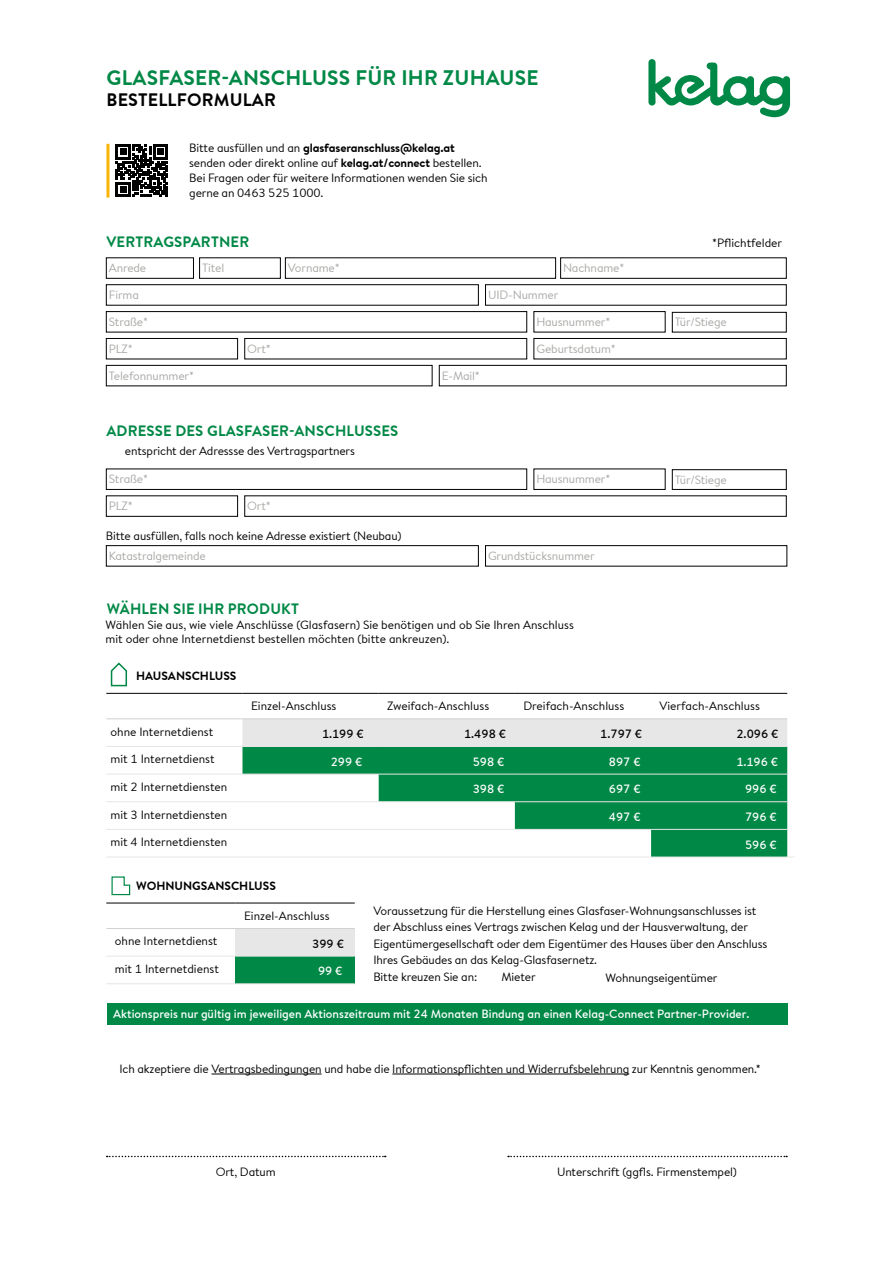
<style>
.page{position:relative;width:893px;height:1263px;background:#fff}
.page>*{position:absolute;margin:0;border:0;box-sizing:border-box;transform-origin:0 0}
.t1{font:700 21px "Brandon Text Kelag";letter-spacing:.01em;color:#008846}
.t2{font:700 18px "Brandon Text Kelag";letter-spacing:.01em;color:#000}
.t3{font:700 15px "Brandon Text Kelag";letter-spacing:.01em;color:#008846}
.t4{font:12px/16.5px "Brandon Text Kelag";letter-spacing:-.01em;color:#000}
.t5{font:12px "Brandon Text Kelag";letter-spacing:-.01em;color:#a8a8a5}
.t6{font:500 12px "Brandon Text Kelag";color:#fff}
.t7{font:700 12px "Brandon Text Kelag";color:#000}
.t8{font:500 12px "Brandon Text Kelag";color:#000}
.s1{font-weight:700}
</style>
<div class="page">
<svg style="left:648px;top:59px;width:142px;height:58px"></svg>
<hr style="left:211px;top:1074px;width:111px;height:1px;background:#000">
<hr style="left:392px;top:1074px;width:237px;height:1px;background:#000">
<svg style="left:107px;top:1156px;width:279px;height:1px"></svg>
<svg style="left:508px;top:1156px;width:279px;height:1px"></svg>
<div style="left:107px;top:1003px;width:680px;height:22px;background:#008846"></div>
<div style="left:242px;top:719px;width:545px;height:27px;background:#e7e7e7"></div>
<svg style="left:242px;top:747px;width:545px;height:110px;fill:#008846"></svg>
<hr style="left:106px;top:746px;width:136px;height:1px;background:#e7e7e7">
<hr style="left:242px;top:746px;width:137px;height:1px;background:#e7e7e7">
<hr style="left:379px;top:746px;width:136px;height:1px;background:#e7e7e7">
<hr style="left:515px;top:746px;width:136px;height:1px;background:#e7e7e7">
<hr style="left:651px;top:746px;width:136px;height:1px;background:#e7e7e7">
<hr style="left:106px;top:774px;width:136px;height:1px;background:#e7e7e7">
<hr style="left:242px;top:774px;width:137px;height:1px;background:#e7e7e7">
<hr style="left:379px;top:774px;width:136px;height:1px;background:#e7e7e7">
<hr style="left:515px;top:774px;width:136px;height:1px;background:#e7e7e7">
<hr style="left:651px;top:774px;width:136px;height:1px;background:#e7e7e7">
<hr style="left:106px;top:801px;width:136px;height:1px;background:#e7e7e7">
<hr style="left:242px;top:801px;width:137px;height:1px;background:#e7e7e7">
<hr style="left:379px;top:801px;width:136px;height:1px;background:#e7e7e7">
<hr style="left:515px;top:801px;width:136px;height:1px;background:#e7e7e7">
<hr style="left:651px;top:801px;width:136px;height:1px;background:#e7e7e7">
<hr style="left:106px;top:829px;width:136px;height:1px;background:#e7e7e7">
<hr style="left:242px;top:829px;width:137px;height:1px;background:#e7e7e7">
<hr style="left:379px;top:829px;width:136px;height:1px;background:#e7e7e7">
<hr style="left:515px;top:829px;width:136px;height:1px;background:#e7e7e7">
<hr style="left:651px;top:829px;width:136px;height:1px;background:#e7e7e7">
<hr style="left:106px;top:718px;width:136px;height:1px;background:#d1d1cf">
<hr style="left:242px;top:718px;width:137px;height:1px;background:#d1d1cf">
<hr style="left:379px;top:718px;width:136px;height:1px;background:#d1d1cf">
<hr style="left:515px;top:718px;width:136px;height:1px;background:#d1d1cf">
<hr style="left:651px;top:718px;width:136px;height:1px;background:#d1d1cf">
<hr style="left:106px;top:693px;width:136px;height:1px;background:#000">
<hr style="left:242px;top:693px;width:137px;height:1px;background:#000">
<hr style="left:379px;top:693px;width:136px;height:1px;background:#000">
<hr style="left:515px;top:693px;width:136px;height:1px;background:#000">
<hr style="left:651px;top:693px;width:136px;height:1px;background:#000">
<hr style="left:106px;top:857px;width:136px;height:1px;background:#e7e7e7">
<hr style="left:242px;top:857px;width:137px;height:1px;background:#e7e7e7">
<hr style="left:379px;top:857px;width:136px;height:1px;background:#e7e7e7">
<hr style="left:515px;top:857px;width:136px;height:1px;background:#e7e7e7">
<hr style="left:651px;top:857px;width:136px;height:1px;background:#e7e7e7">
<div style="left:235px;top:928px;width:120px;height:28px;background:#e7e7e7"></div>
<div style="left:235px;top:956px;width:120px;height:28px;background:#008846"></div>
<hr style="left:106px;top:956px;width:129px;height:1px;background:#e7e7e7">
<hr style="left:235px;top:956px;width:120px;height:1px;background:#e7e7e7">
<hr style="left:106px;top:983px;width:129px;height:1px;background:#e7e7e7">
<hr style="left:235px;top:983px;width:120px;height:1px;background:#e7e7e7">
<hr style="left:106px;top:928px;width:129px;height:1px;background:#d1d1cf">
<hr style="left:235px;top:928px;width:120px;height:1px;background:#d1d1cf">
<hr style="left:106px;top:903px;width:129px;height:1px;background:#000">
<hr style="left:235px;top:903px;width:120px;height:1px;background:#000">
<svg style="left:111px;top:876px;width:20px;height:20px"></svg>
<hr style="left:106px;top:144px;width:3px;height:54px;background:#fab405">
<svg style="left:116px;top:145px;width:52px;height:52px"></svg>
<svg style="left:110px;top:662px;width:17px;height:25px"></svg>
<svg style="left:106px;top:468px;width:681px;height:49px"></svg>
<svg style="left:485px;top:545px;width:303px;height:22px"></svg>
<svg style="left:106px;top:545px;width:373px;height:22px"></svg>
<svg style="left:106px;top:257px;width:681px;height:130px"></svg>
<h1 class="t1" style="left:106px;top:63px;width:434px">GLASFASER-ANSCHLUSS FÜR IHR ZUHAUSE</h1>
<h2 class="t2" style="left:106px;top:88px;width:171px">BESTELLFORMULAR</h2>
<p class="t4" style="left:189px;top:140px;width:300px;line-height:15px">Bitte ausfüllen und an <span class="s1">glasfaseranschluss@kelag.at </span>senden oder direkt online auf <span class="s1">kelag.at/connect</span> bestellen.<br>Bei Fragen oder für weitere Informationen wenden Sie sich gerne an 0463 525 1000.</p>
<p class="t3" style="left:106px;top:231px;width:144px">VERTRAGSPARTNER</p>
<p class="t4" style="left:712px;top:235px;width:72px">*Pflichtfelder</p>
<p class="t5" style="left:288px;top:260px;width:53px">Vorname*</p>
<p class="t5" style="left:563px;top:260px;width:63px">Nachname*</p>
<p class="t5" style="left:109px;top:260px;width:39px">Anrede</p>
<p class="t5" style="left:202px;top:260px;width:24px">Titel</p>
<p class="t5" style="left:109px;top:287px;width:32px">Firma</p>
<p class="t5" style="left:109px;top:314px;width:41px">Straße*</p>
<p class="t5" style="left:536px;top:314px;width:75px">Hausnummer*</p>
<p class="t5" style="left:675px;top:314px;width:54px">Tür/Stiege</p>
<p class="t5" style="left:109px;top:341px;width:25px">PLZ*</p>
<p class="t5" style="left:247px;top:341px;width:25px">Ort*</p>
<p class="t5" style="left:109px;top:367px;width:87px">Telefonnummer*</p>
<p class="t5" style="left:442px;top:367px;width:40px">E-Mail*</p>
<p class="t5" style="left:488px;top:287px;width:72px">UID-Nummer</p>
<p class="t5" style="left:536px;top:341px;width:81px">Geburtsdatum*</p>
<p class="t3" style="left:106px;top:420px;width:293px">ADRESSE DES GLASFASER-ANSCHLUSSES</p>
<p class="t4" style="left:125px;top:443px;width:232px">entspricht der Adressse des Vertragspartners</p>
<p class="t5" style="left:109px;top:471px;width:41px">Straße*</p>
<p class="t5" style="left:536px;top:471px;width:75px">Hausnummer*</p>
<p class="t5" style="left:675px;top:471px;width:54px">Tür/Stiege</p>
<p class="t5" style="left:109px;top:498px;width:25px">PLZ*</p>
<p class="t5" style="left:247px;top:498px;width:25px">Ort*</p>
<p class="t4" style="left:106px;top:527px;width:297px">Bitte ausfüllen, falls noch keine Adresse existiert (Neubau)</p>
<p class="t5" style="left:109px;top:548px;width:99px">Katastralgemeinde</p>
<p class="t5" style="left:488px;top:548px;width:108px">Grundstücksnummer</p>
<p class="t3" style="left:107px;top:599px;width:193px">WÄHLEN SIE IHR PRODUKT</p>
<p class="t4" style="left:106px;top:617px;width:470px;line-height:14.4px">Wählen Sie aus, wie viele Anschlüsse (Glasfasern) Sie benötigen und ob Sie Ihren Anschluss mit oder ohne Internetdienst bestellen möchten (bitte ankreuzen).</p>
<p class="t7" style="left:136px;top:668px;width:102px">HAUSANSCHLUSS</p>
<p class="t4" style="left:251px;top:698px;width:87px">Einzel-Anschluss</p>
<p class="t4" style="left:387px;top:698px;width:104px">Zweifach-Anschluss</p>
<p class="t4" style="left:523px;top:698px;width:102px">Dreifach-Anschluss</p>
<p class="t4" style="left:660px;top:698px;width:102px">Vierfach-Anschluss</p>
<p class="t4" style="left:111px;top:723px;width:104px">ohne Internetdienst</p>
<p class="t8" style="left:322px;top:725px;width:43px">1.199 €</p>
<p class="t8" style="left:464px;top:725px;width:43px">1.498 €</p>
<p class="t8" style="left:600px;top:725px;width:43px">1.797 €</p>
<p class="t8" style="left:736px;top:725px;width:43px">2.096 €</p>
<p class="t4" style="left:111px;top:751px;width:106px">mit 1 Internetdienst</p>
<p class="t6" style="left:331px;top:753px;width:33px">299 €</p>
<p class="t6" style="left:473px;top:753px;width:33px">598 €</p>
<p class="t6" style="left:609px;top:753px;width:33px">897 €</p>
<p class="t6" style="left:736px;top:753px;width:43px">1.196 €</p>
<p class="t4" style="left:111px;top:778px;width:118px">mit 2 Internetdiensten</p>
<p class="t6" style="left:473px;top:781px;width:33px">398 €</p>
<p class="t6" style="left:609px;top:781px;width:33px">697 €</p>
<p class="t6" style="left:745px;top:781px;width:33px">996 €</p>
<p class="t4" style="left:111px;top:806px;width:118px">mit 3 Internetdiensten</p>
<p class="t6" style="left:609px;top:808px;width:33px">497 €</p>
<p class="t6" style="left:745px;top:808px;width:33px">796 €</p>
<p class="t4" style="left:110px;top:834px;width:118px">mit 4 Internetdiensten</p>
<p class="t6" style="left:745px;top:836px;width:33px">596 €</p>
<p class="t7" style="left:136px;top:877px;width:141px">WOHNUNGSANSCHLUSS</p>
<p class="t4" style="left:244px;top:907px;width:87px">Einzel-Anschluss</p>
<p class="t4" style="left:115px;top:933px;width:104px">ohne Internetdienst</p>
<p class="t8" style="left:312px;top:935px;width:33px">399 €</p>
<p class="t4" style="left:115px;top:960px;width:106px">mit 1 Internetdienst</p>
<p class="t6" style="left:318px;top:963px;width:26px">99 €</p>
<p class="t4" style="left:373px;top:902px;width:395px">Voraussetzung für die Herstellung eines Glasfaser-Wohnungsanschlusses ist der Abschluss eines Vertrags zwischen Kelag und der Hausverwaltung, der Eigentümergesellschaft oder dem Eigentümer des Hauses über den Anschluss Ihres Gebäudes an das Kelag-Glasfasernetz.<br>Bitte kreuzen Sie an:</p>
<p class="t4" style="left:501px;top:968px;width:36px">Mieter</p>
<p class="t4" style="left:605px;top:970px;width:114px">Wohnungseigentümer</p>
<p class="t6" style="left:113px;top:1006px;width:638px">Aktionspreis nur gültig im jeweiligen Aktionszeitraum mit 24 Monaten Bindung an einen Kelag-Connect Partner-Provider.</p>
<p class="t4" style="left:120px;top:1060px;width:643px">Ich akzeptiere die Vertragsbedingungen und habe die Informationspflichten und Widerrufsbelehrung zur Kenntnis genommen.*</p>
<p class="t4" style="left:216px;top:1163px;width:61px">Ort, Datum</p>
<p class="t4" style="left:557px;top:1163px;width:181px">Unterschrift (ggfls. Firmenstempel)</p>
</div>
